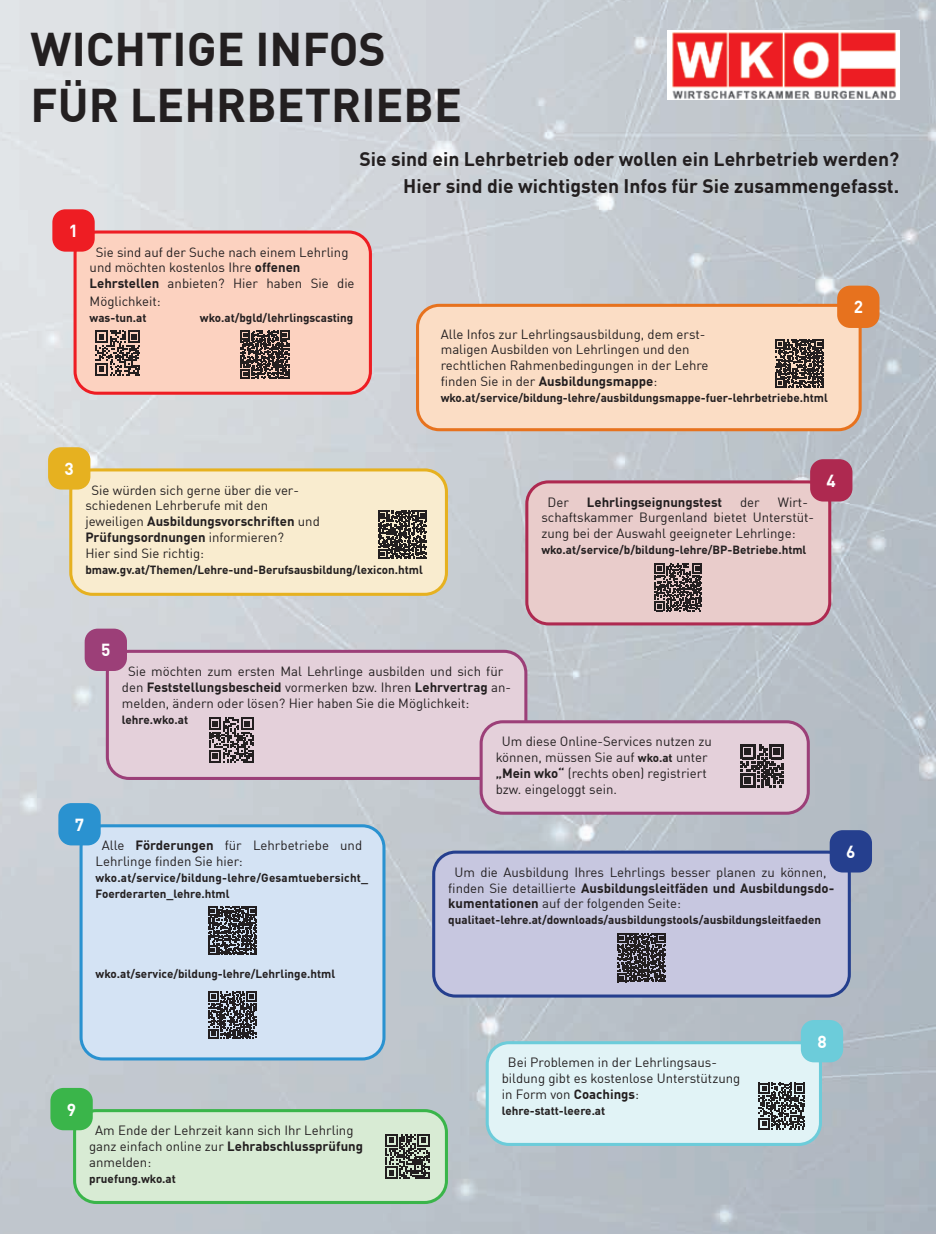
<style>
.page{position:relative;width:936px;height:1234px;background:#fff}
.page>*{position:absolute;margin:0;border:0;box-sizing:border-box;transform-origin:0 0}
.t1{font:700 46.2px/55.5px "DIN Offc";color:#231f20}
.t2{font:700 19.35px/26.8px "DIN Offc";color:#231f20;text-align:right}
.t3{font:700 17.1px "DIN Offc";color:#fff}
.t4{font:13.2px/15.8px "DIN Offc";color:#231f20}
.t5{font:700 13.2px "DIN Offc";color:#231f20}
.t6{font:700 11.7px/16px "DIN Offc";color:#231f20}
.s1{font-weight:700}
.s2{font-weight:700;font-size:11.7px}
</style>
<div class="page">
<img style="left:0;top:0;width:935px;height:1233px">
<img style="left:667px;top:31px;width:232px;height:69px">
<div style="left:75px;top:232px;width:295px;height:161px;background:#fcd2c0;border-radius:22px"></div>
<div style="left:73px;top:230px;width:299px;height:164px;border:3px solid #ee1d23;border-radius:22px"></div>
<div style="left:52px;top:209px;width:43px;height:42px;background:#ee1d23;border-radius:13px"></div>
<svg style="left:95px;top:330px;width:45px;height:45px"></svg>
<svg style="left:240px;top:330px;width:49px;height:48px"></svg>
<div style="left:417px;top:305px;width:443px;height:124px;background:#fbddc5;border-radius:22px"></div>
<div style="left:416px;top:304px;width:445px;height:127px;border:3px solid #e7721e;border-radius:22px"></div>
<svg style="left:775px;top:339px;width:48px;height:49px"></svg>
<div style="left:837px;top:285px;width:42px;height:43px;background:#e7721e;border-radius:13px"></div>
<div style="left:71px;top:470px;width:375px;height:124px;background:#f9eccf;border-radius:22px"></div>
<div style="left:69px;top:468px;width:379px;height:127px;border:3px solid #e6b120;border-radius:22px"></div>
<svg style="left:378px;top:510px;width:49px;height:48px"></svg>
<div style="left:48px;top:447px;width:42px;height:42px;background:#e6b120;border-radius:13px"></div>
<div style="left:527px;top:482px;width:302px;height:141px;background:#e9cccb;border-radius:22px"></div>
<div style="left:525px;top:480px;width:306px;height:145px;border:3px solid #ae2950;border-radius:22px"></div>
<div style="left:810px;top:459px;width:42px;height:42px;background:#ae2950;border-radius:13px"></div>
<svg style="left:654px;top:563px;width:48px;height:48px"></svg>
<div style="left:107px;top:651px;width:419px;height:127px;background:#e4d0da;border-radius:22px"></div>
<div style="left:106px;top:649px;width:421px;height:130px;border:3px solid #9c3f78;border-radius:22px"></div>
<div style="left:85px;top:628px;width:42px;height:42px;background:#9c3f78;border-radius:13px"></div>
<svg style="left:209px;top:717px;width:44px;height:45px"></svg>
<div style="left:481px;top:721px;width:327px;height:92px;background:#e4d0da;border-radius:22px"></div>
<div style="left:479px;top:720px;width:330px;height:94px;border:3px solid #9c3f78;border-radius:22px"></div>
<svg style="left:740px;top:744px;width:43px;height:43px"></svg>
<div style="left:433px;top:851px;width:416px;height:144px;background:#c7c7e0;border-radius:22px"></div>
<div style="left:432px;top:850px;width:418px;height:147px;border:3px solid #253f8e;border-radius:22px"></div>
<svg style="left:617px;top:933px;width:48px;height:48px"></svg>
<div style="left:829px;top:830px;width:42px;height:42px;background:#253f8e;border-radius:13px"></div>
<div style="left:81px;top:825px;width:303px;height:233px;background:#d4e3f4;border-radius:22px"></div>
<div style="left:79px;top:824px;width:306px;height:236px;border:3px solid #2a92d0;border-radius:22px"></div>
<div style="left:58px;top:802px;width:43px;height:43px;background:#2a92d0;border-radius:13px"></div>
<svg style="left:208px;top:906px;width:49px;height:48px"></svg>
<svg style="left:209px;top:991px;width:47px;height:47px"></svg>
<div style="left:487px;top:1042px;width:333px;height:102px;background:#e1f3f6;border-radius:22px"></div>
<div style="left:485px;top:1040px;width:337px;height:105px;border:3px solid #6cccda;border-radius:22px"></div>
<div style="left:800px;top:1019px;width:43px;height:43px;background:#6cccda;border-radius:13px"></div>
<svg style="left:758px;top:1082px;width:47px;height:46px"></svg>
<div style="left:75px;top:1110px;width:371px;height:92px;background:#d8ebd4;border-radius:22px"></div>
<div style="left:73px;top:1108px;width:375px;height:95px;border:3px solid #3ab54a;border-radius:22px"></div>
<div style="left:50px;top:1087px;width:43px;height:42px;background:#3ab54a;border-radius:13px"></div>
<svg style="left:385px;top:1134px;width:45px;height:44px"></svg>
<h1 class="t1" style="left:31px;top:20px;width:433px">WICHTIGE INFOS<br>FÜR LEHRBETRIEBE</h1>
<h2 class="t2" style="left:359px;top:145px;width:541px">Sie sind ein Lehrbetrieb oder wollen ein Lehrbetrieb werden?<br>Hier sind die wichtigsten Infos für Sie zusammengefasst.</h2>
<p class="t3" style="left:69px;top:220px;width:11px">1</p>
<p class="t4" style="left:90px;top:244px;width:266px;text-indent:6px">Sie sind auf der Suche nach einem Lehrling und möchten kostenlos Ihre <span class="s1">offenen<br>Lehrstellen</span> anbieten? Hier haben Sie die</p>
<p class="t4" style="left:90px;top:293px;width:73px">Möglichkeit:</p>
<p class="t6" style="left:90px;top:309px;width:58px">was-tun.at</p>
<p class="t6" style="left:200px;top:309px;width:155px">wko.at/bgld/lehrlingscasting</p>
<p class="t4" style="left:441px;top:326px;width:269px">Alle Infos zur Lehrlingsausbildung, dem erst&shy;maligen Ausbilden von Lehrlingen und den rechtlichen Rahmenbedingungen in der Lehre finden Sie in der <span class="s1">Ausbildungsmappe</span>:</p>
<p class="t6" style="left:441px;top:389px;width:388px">wko.at/service/bildung-lehre/ausbildungsmappe-fuer-lehrbetriebe.html</p>
<p class="t3" style="left:853px;top:296px;width:11px">2</p>
<p class="t3" style="left:65px;top:457px;width:11px">3</p>
<p class="t4" style="left:85px;top:481px;width:236px;text-indent:6px">Sie würden sich gerne über die ver&shy;schiedenen Lehrberufe mit den jeweiligen <span class="s1">Ausbildungsvorschriften</span> und<br><span class="s1">Prüfungsordnungen</span> informieren?<br>Hier sind Sie richtig:</p>
<p class="t6" style="left:85px;top:561px;width:339px">bmaw.gv.at/Themen/Lehre-und-Berufsausbildung/lexicon.html</p>
<p class="t4" style="left:547px;top:493px;width:23px">Der</p>
<p class="t5" style="left:587px;top:493px;width:137px">Lehrlingseignungstest</p>
<p class="t4" style="left:740px;top:493px;width:21px">der</p>
<p class="t4" style="left:541px;top:493px;width:274px;text-indent:236px">Wirt&shy;schaftskammer Burgenland bietet Unterstüt&shy;zung bei der Auswahl geeigneter Lehrlinge:</p>
<p class="t6" style="left:541px;top:541px;width:266px">wko.at/service/b/bildung-lehre/BP-Betriebe.html</p>
<p class="t3" style="left:826px;top:469px;width:11px">4</p>
<p class="t3" style="left:75px;top:813px;width:11px">7</p>
<p class="t3" style="left:101px;top:639px;width:11px">5</p>
<p class="t4" style="left:122px;top:663px;width:390px;text-indent:6px">Sie möchten zum ersten Mal Lehrlinge ausbilden und sich für den <span class="s1">Feststellungsbescheid</span> vormerken bzw. Ihren <span class="s1">Lehrvertrag</span> an&shy;melden, ändern oder lösen? Hier haben Sie die Möglichkeit:</p>
<p class="t6" style="left:122px;top:710px;width:68px">lehre.wko.at</p>
<p class="t4" style="left:495px;top:733px;width:218px;text-indent:6px">Um diese Online-Services nutzen zu können, müssen Sie auf <span class="s2">wko.at</span> unter <span class="s1">„Mein wko“</span> (rechts oben) registriert bzw. eingeloggt sein.</p>
<p class="t4" style="left:96px;top:837px;width:268px;text-indent:6px">Alle <span class="s1">Förderungen</span> für Lehrbetriebe und<br>Lehrlinge finden Sie hier:</p>
<p class="t6" style="left:96px;top:869px;width:274px">wko.at/service/bildung-lehre/Gesamtuebersicht_<br>Foerderarten_lehre.html</p>
<p class="t4" style="left:448px;top:863px;width:387px;text-indent:6px">Um die Ausbildung Ihres Lehrlings besser planen zu können, finden Sie detaillierte <span class="s1">Ausbildungsleitfäden und Ausbildungsdo&shy;kumentationen</span> auf der folgenden Seite:</p>
<p class="t6" style="left:448px;top:911px;width:374px">qualitaet-lehre.at/downloads/ausbildungstools/ausbildungsleitfaeden</p>
<p class="t3" style="left:846px;top:840px;width:11px">6</p>
<p class="t6" style="left:96px;top:964px;width:241px">wko.at/service/bildung-lehre/Lehrlinge.html</p>
<p class="t3" style="left:67px;top:1097px;width:11px">9</p>
<p class="t4" style="left:89px;top:1122px;width:275px;text-indent:6px">Am Ende der Lehrzeit kann sich Ihr Lehrling ganz einfach online zur <span class="s1">Lehrabschlussprüfung </span>anmelden:</p>
<p class="t6" style="left:89px;top:1169px;width:88px">pruefung.wko.at</p>
<p class="t4" style="left:501px;top:1054px;width:240px;text-indent:6px">Bei Problemen in der Lehrlingsaus&shy;bildung gibt es kostenlose Unterstützung in Form von <span class="s1">Coachings</span>:</p>
<p class="t6" style="left:501px;top:1101px;width:105px">lehre-statt-leere.at</p>
<p class="t3" style="left:817px;top:1030px;width:11px">8</p>
</div>
